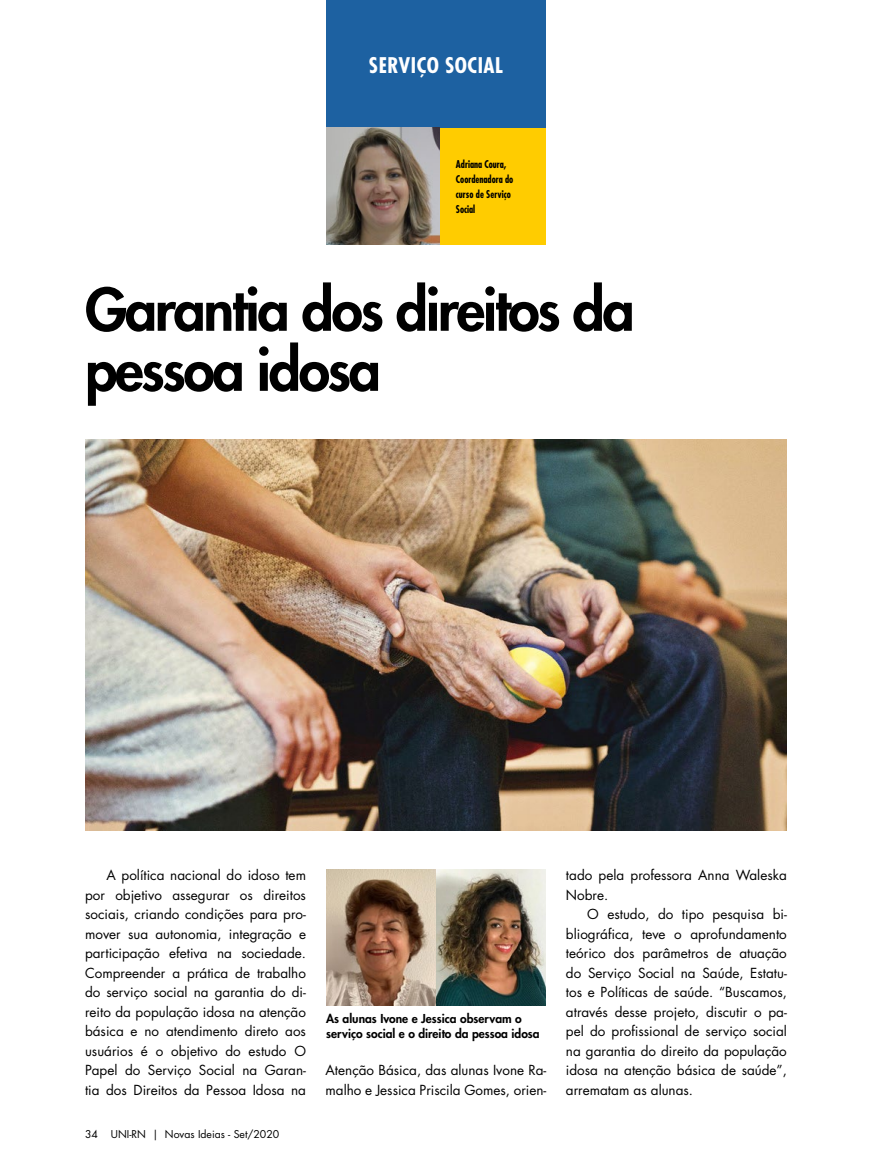
<style>
.page{position:relative;width:872px;height:1170px;background:#fff}
.page>*{position:absolute;margin:0;border:0;box-sizing:border-box;transform-origin:0 0}
.t1{font:800 57px/60px "Futura Std";letter-spacing:-.04em;color:#000}
.t2{font:700 condensed 21px "Futura Std";letter-spacing:.025em;color:#fff}
.t3{font:13.5px/19.5px "Futura Std";color:#000;text-align:justify}
.t4{font:800 12px/15px "Futura Std";color:#000}
.t5{font:700 condensed 10.5px/15px "Futura Std";color:#000;scale:.9 1}
.t6{font:10.5px "Futura Std";color:#000}
</style>
<div class="page">
<img style="left:85px;top:440px;width:702px;height:390px">
<div style="left:326px;top:128px;width:220px;height:117px;background:#fc0"></div>
<div style="left:326px;top:0;width:220px;height:128px;background:#1d61a1"></div>
<img style="left:326px;top:128px;width:113px;height:117px">
<img style="left:326px;top:869px;width:110px;height:136px">
<img style="left:436px;top:869px;width:110px;height:136px">
<h2 class="t2" style="left:369px;top:52px;width:135px">SERVIÇO SOCIAL</h2>
<p class="t5" style="left:456px;top:157px;width:65px">Adriana Coura,<br>Coordenadora do curso de Serviço<br>Social</p>
<h1 class="t1" style="left:85px;top:280px;width:551px">Garantia dos direitos da pessoa idosa</h1>
<p class="t3" style="left:85px;top:865px;width:222px;text-indent:21px">A política nacional do idoso tem por objetivo assegurar os direitos sociais, criando condições para pro&shy;mover sua autonomia, integração e participação efetiva na sociedade.<br>Compreender a prática de trabalho do serviço social na garantia do di&shy;reito da população idosa na atenção básica e no atendimento direto aos usuários é o objetivo do estudo O Papel do Serviço Social na Garan&shy;tia dos Direitos da Pessoa Idosa na</p>
<p class="t6" style="left:85px;top:1127px;width:196px">34 UNI-RN | Novas Ideias - Set/2020</p>
<p class="t4" style="left:326px;top:1010px;width:215px">As alunas Ivone e Jessica observam o serviço social e o direito da pessoa idosa</p>
<p class="t3" style="left:325px;top:1060px;width:222px">Atenção Básica, das alunas Ivone Ra&shy;malho e Jessica Priscila Gomes, orien-</p>
<p class="t3" style="left:566px;top:865px;width:222px">tado pela professora Anna Waleska<br>Nobre.</p>
<p class="t3" style="left:566px;top:904px;width:222px;text-indent:21px">O estudo, do tipo pesquisa bi&shy;bliográfica, teve o aprofundamento teórico dos parâmetros de atuação do Serviço Social na Saúde, Estatu&shy;tos e Políticas de saúde. “Buscamos, através desse projeto, discutir o pa&shy;pel do profissional de serviço social na garantia do direito da população idosa na atenção básica de saúde”, arrematam as alunas.</p>
</div>
